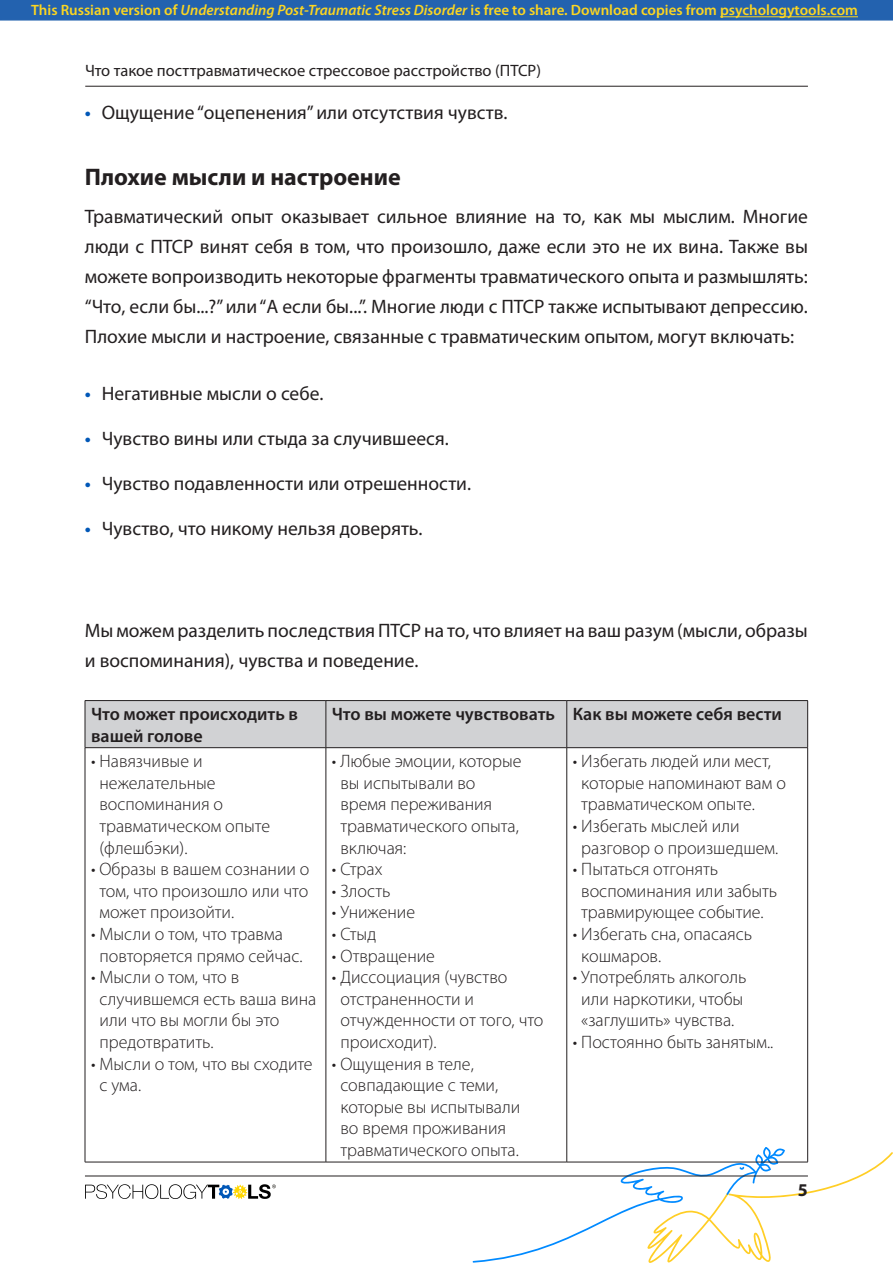
<style>
.page{position:relative;width:893px;height:1263px;background:#fff}
.page>*{position:absolute;margin:0;border:0;box-sizing:border-box;transform-origin:0 0}
.Heading_2{font:700 24px "Myriad Pro";color:#231f20}
.Main_body_text{font:19.5px/30px "Myriad Pro";color:#231f20;text-align:justify}
.t1{font:300 18px/21.6px "Myriad Pro";color:#231f20}
.Table_Head{font:600 18px/21.6px "Myriad Pro";letter-spacing:-.005em;color:#231f20}
.t2{font:700 18px "Myriad Pro";color:#231f20}
.t3{font:16.5px "Myriad Pro";color:#231f20}
.t4{font:600 15px "Myriad Pro";color:#fcd621}
.s1{font-style:italic}
.s2{font-weight:600;color:#0057b7}
</style>
<div class="page">
<svg style="left:473px;top:1147px;width:420px;height:116px"></svg>
<hr style="left:85px;top:86px;width:723px;height:1px;background:#231f20">
<svg style="left:85px;top:1184px;width:191px;height:15px"></svg>
<hr style="left:85px;top:1176px;width:723px;height:1px;background:#231f20">
<div style="left:0;top:0;width:893px;height:21px;background:#2362af;border:2px solid #2362af"></div>
<hr style="left:720px;top:16px;width:138px;height:1px;background:#fcd621">
<div style="left:86px;top:701px;width:721px;height:46px;background:#d1d2d4"></div>
<hr style="left:85px;top:700px;width:241px;height:1px;background:#231f20">
<hr style="left:85px;top:701px;width:1px;height:46px;background:#231f20">
<hr style="left:326px;top:700px;width:241px;height:1px;background:#231f20">
<hr style="left:326px;top:701px;width:1px;height:46px;background:#231f20">
<hr style="left:567px;top:700px;width:241px;height:1px;background:#231f20">
<hr style="left:566px;top:701px;width:1px;height:46px;background:#231f20">
<hr style="left:807px;top:701px;width:1px;height:46px;background:#231f20">
<hr style="left:85px;top:747px;width:241px;height:1px;background:#231f20">
<hr style="left:85px;top:748px;width:1px;height:414px;background:#231f20">
<hr style="left:326px;top:747px;width:241px;height:1px;background:#231f20">
<hr style="left:567px;top:747px;width:241px;height:1px;background:#231f20">
<hr style="left:85px;top:1162px;width:241px;height:1px;background:#231f20">
<hr style="left:326px;top:748px;width:1px;height:414px;background:#231f20">
<hr style="left:326px;top:1162px;width:241px;height:1px;background:#231f20">
<hr style="left:566px;top:748px;width:1px;height:414px;background:#231f20">
<hr style="left:807px;top:748px;width:1px;height:414px;background:#231f20">
<hr style="left:567px;top:1162px;width:241px;height:1px;background:#231f20">
<p class="t4" style="left:31px;top:1px;width:828px">This Russian version of <span class="s1">Understanding Post-Traumatic Stress Disorder</span> is free to share. Download copies from psychologytools.com</p>
<p class="t3" style="left:85px;top:60px;width:457px">Что такое посттравматическое стрессовое расстройство (ПТСР)</p>
<p class="Main_body_text" style="left:85px;top:97px;width:424px"><span class="s2">•</span> Ощущение “оцепенения” или отсутствия чувств.</p>
<p class="Heading_2" style="left:85px;top:161px;width:318px">Плохие мысли и настроение</p>
<p class="Main_body_text" style="left:85px;top:201px;width:725px">Травматический опыт оказывает сильное влияние на то, как мы мыслим. Многие люди с ПТСР винят себя в том, что произошло, даже если это не их вина. Также вы можете вопроизводить некоторые фрагменты травматического опыта и размышлять: “Что, если бы...?” или “А если бы...”. Многие люди с ПТСР также испытывают депрессию.<br>Плохие мысли и настроение, связанные с травматическим опытом, могут включать:</p>
<p class="Main_body_text" style="left:85px;top:378px;width:240px"><span class="s2">•</span> Негативные мысли о себе.</p>
<p class="Main_body_text" style="left:85px;top:423px;width:366px"><span class="s2">•</span> Чувство вины или стыда за случившееся.</p>
<p class="Main_body_text" style="left:85px;top:468px;width:388px"><span class="s2">•</span> Чувство подавленности или отрешенности.</p>
<p class="Main_body_text" style="left:85px;top:513px;width:339px"><span class="s2">•</span> Чувство, что никому нельзя доверять.</p>
<p class="Main_body_text" style="left:85px;top:615px;width:725px">Мы можем разделить последствия ПТСР на то, что влияет на ваш разум (мысли, образы и воспоминания), чувства и поведение.</p>
<p class="Table_Head" style="left:91px;top:703px;width:209px">Что может происходить в вашей голове</p>
<p class="Table_Head" style="left:332px;top:703px;width:225px">Что вы можете чувствовать</p>
<p class="Table_Head" style="left:573px;top:703px;width:211px">Как вы можете себя вести</p>
<p class="t1" style="left:99px;top:750px;width:172px;text-indent:-9px">• Навязчивые и нежелательные воспоминания о травматическом опыте (флешбэки).</p>
<p class="t1" style="left:99px;top:858px;width:212px;text-align:justify;text-indent:-9px">• Образы в вашем сознании о том, что произошло или что может произойти.</p>
<p class="t1" style="left:99px;top:923px;width:205px;text-indent:-9px">• Мысли о том, что травма повторяется прямо сейчас.</p>
<p class="t1" style="left:99px;top:966px;width:218px;text-indent:-9px">• Мысли о том, что в случившемся есть ваша вина или что вы могли бы это предотвратить.</p>
<p class="t1" style="left:99px;top:1053px;width:215px;text-indent:-9px">• Мысли о том, что вы сходите с ума.</p>
<p class="t1" style="left:340px;top:750px;width:183px;text-indent:-9px">• Любые эмоции, которые вы испытывали во время переживания травматического опыта, включая:</p>
<p class="t1" style="left:332px;top:858px;width:52px">• Страх</p>
<p class="t1" style="left:332px;top:880px;width:60px">• Злость</p>
<p class="t1" style="left:332px;top:901px;width:85px">• Унижение</p>
<p class="t1" style="left:332px;top:923px;width:46px">• Стыд</p>
<p class="t1" style="left:332px;top:945px;width:105px">• Отвращение</p>
<p class="t1" style="left:340px;top:966px;width:205px;text-indent:-9px">• Диссоциация (чувство отстраненности и отчужденности от того, что происходит).</p>
<p class="t1" style="left:340px;top:1053px;width:181px;text-indent:-9px">• Ощущения в теле, совпадающие с теми, которые вы испытывали во время проживания травматического опыта.</p>
<p class="t1" style="left:581px;top:750px;width:206px;text-indent:-9px">• Избегать людей или мест, которые напоминают вам о травматическом опыте.</p>
<p class="t1" style="left:581px;top:815px;width:199px;text-indent:-9px">• Избегать мыслей или разговор о произшедшем.</p>
<p class="t1" style="left:581px;top:858px;width:197px;text-indent:-9px">• Пытаться отгонять воспоминания или забыть травмирующее событие.</p>
<p class="t1" style="left:581px;top:923px;width:172px;text-indent:-9px">• Избегать сна, опасаясь кошмаров.</p>
<p class="t1" style="left:573px;top:966px;width:175px;text-align:center">• Употреблять алкоголь или наркотики, чтобы «заглушить» чувства.</p>
<p class="t1" style="left:573px;top:1031px;width:202px">• Постоянно быть занятым..</p>
<p class="t2" style="left:798px;top:1178px;width:11px">5</p>
</div>
